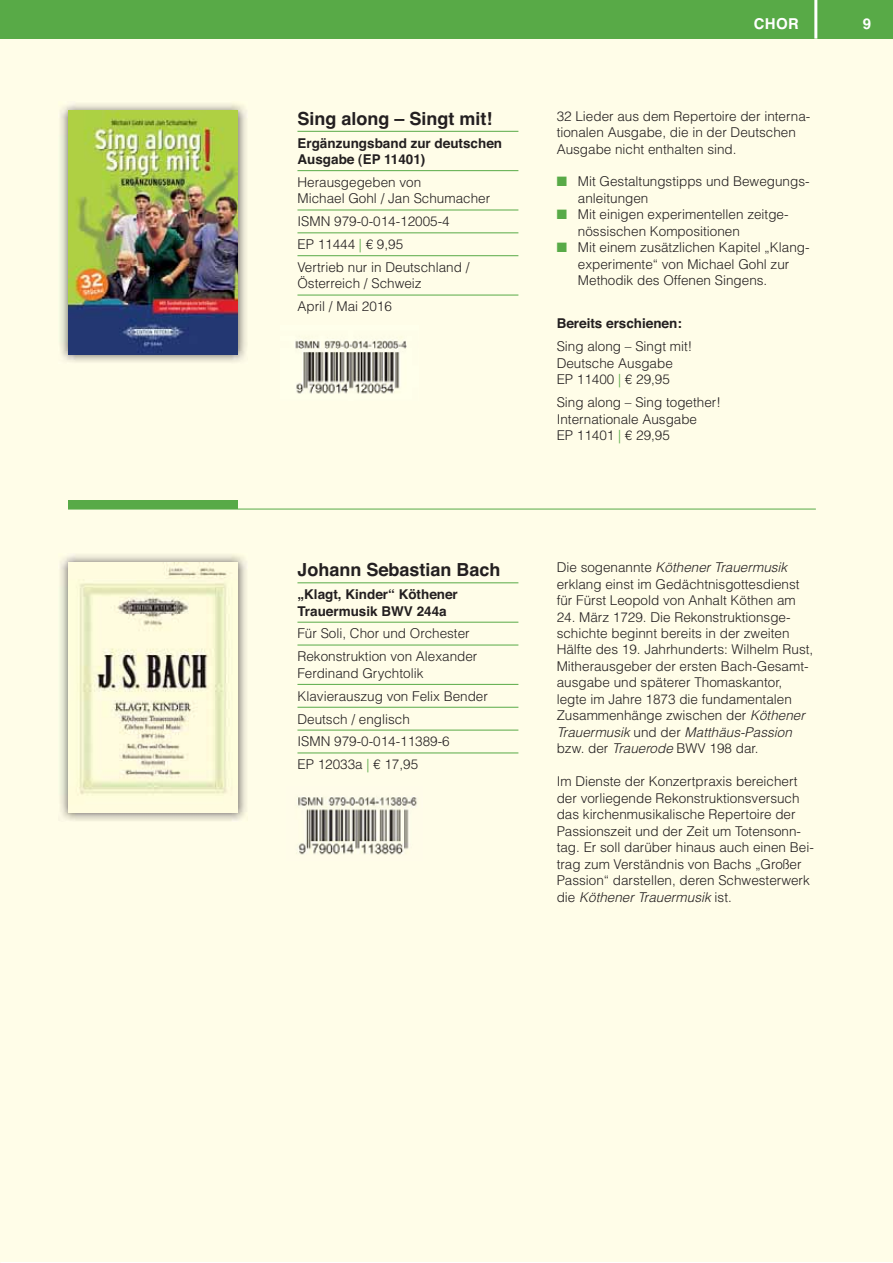
<style>
.page{position:relative;width:893px;height:1263px;background:#fff}
.page>*{position:absolute;margin:0;border:0;box-sizing:border-box;transform-origin:0 0}
.t1{font:700 18px "Helvetica";color:#231f20}
.t2{font:700 15px "Helvetica";color:#fff}
.t3{font:300 13.5px/16.5px "Helvetica";color:#231f20}
.t4{font:700 13.5px/16.5px "Helvetica";color:#231f20}
.s1{color:#58aa47}
.s2{font-style:italic}
</style>
<div class="page">
<div style="left:0;top:0;width:892px;height:1262px;background:#fffde8"></div>
<div style="left:0;top:0;width:892px;height:39px;background:#58aa47"></div>
<hr style="left:814px;top:0;width:3px;height:39px;background:#fff">
<img style="left:60px;top:103px;width:187px;height:259px">
<img style="left:68px;top:111px;width:170px;height:243px">
<img style="left:60px;top:554px;width:186px;height:267px">
<img style="left:68px;top:562px;width:170px;height:250px">
<hr style="left:297px;top:131px;width:221px;height:1px;background:#58aa47">
<hr style="left:297px;top:170px;width:221px;height:1px;background:#58aa47">
<hr style="left:297px;top:210px;width:221px;height:1px;background:#58aa47">
<hr style="left:297px;top:233px;width:221px;height:1px;background:#58aa47">
<hr style="left:297px;top:255px;width:221px;height:1px;background:#58aa47">
<hr style="left:297px;top:295px;width:221px;height:1px;background:#58aa47">
<hr style="left:297px;top:583px;width:221px;height:1px;background:#58aa47">
<hr style="left:297px;top:622px;width:221px;height:1px;background:#58aa47">
<hr style="left:297px;top:645px;width:221px;height:1px;background:#58aa47">
<hr style="left:297px;top:684px;width:221px;height:1px;background:#58aa47">
<hr style="left:297px;top:707px;width:221px;height:1px;background:#58aa47">
<hr style="left:297px;top:730px;width:221px;height:1px;background:#58aa47">
<hr style="left:297px;top:753px;width:221px;height:1px;background:#58aa47">
<img style="left:294px;top:339px;width:113px;height:55px">
<img style="left:297px;top:796px;width:120px;height:59px">
<hr style="left:68px;top:509px;width:748px;height:1px;background:#58aa47">
<div style="left:68px;top:500px;width:170px;height:9px;background:#58aa47"></div>
<h1 class="t1" style="left:297px;top:112px;width:196px">Sing along – Singt mit!</h1>
<p class="t4" style="left:297px;top:136px;width:206px">Ergänzungsband zur deutschen<br>Ausgabe (EP 11401)</p>
<p class="t3" style="left:297px;top:175px;width:194px">Herausgegeben von<br>Michael Gohl / Jan Schumacher</p>
<p class="t3" style="left:297px;top:211px;width:173px;line-height:22.8px">ISMN 979-0-014-12005-4<br>EP 11444 <span class="s1">|</span> € 9,95<br>Vertrieb nur in Deutschland /</p>
<p class="t3" style="left:297px;top:274px;width:126px;line-height:22.8px">Österreich / Schweiz<br>April / Mai 2016</p>
<h1 class="t1" style="left:297px;top:563px;width:204px">Johann Sebastian Bach</h1>
<p class="t4" style="left:297px;top:587px;width:162px">„Klagt, Kinder“ Köthener<br>Trauermusik BWV 244a</p>
<p class="t3" style="left:297px;top:624px;width:181px;line-height:22.8px">Für Soli, Chor und Orchester<br>Rekonstruktion von Alexander</p>
<p class="t3" style="left:297px;top:663px;width:192px;line-height:22.8px">Ferdinand Grychtolik<br>Klavierauszug von Felix Bender<br>Deutsch / englisch<br>ISMN 979-0-014-11389-6<br>EP 12033a <span class="s1">|</span> € 17,95</p>
<p class="t2" style="left:754px;top:18px;width:47px">CHOR</p>
<p class="t2" style="left:863px;top:18px;width:10px">9</p>
<p class="t3" style="left:557px;top:109px;width:255px">32 Lieder aus dem Repertoire der interna&shy;tionalen Ausgabe, die in der Deutschen<br>Ausgabe nicht enthalten sind.</p>
<p class="t3" style="left:578px;top:175px;width:233px">Mit Gestaltungstipps und Bewegungs&shy;anleitungen<br>Mit einigen experimentellen zeitge&shy;nössischen Kompositionen<br>Mit einem zusätzlichen Kapitel „Klang&shy;experimente“ von Michael Gohl zur<br>Methodik des Offenen Singens.</p>
<p class="t4" style="left:557px;top:317px;width:127px">Bereits erschienen:</p>
<p class="t3" style="left:557px;top:340px;width:137px">Sing along – Singt mit!<br>Deutsche Ausgabe<br>EP 11400 <span class="s1">|</span> € 29,95</p>
<p class="t3" style="left:557px;top:395px;width:166px">Sing along – Sing together!<br>Internationale Ausgabe<br>EP 11401 <span class="s1">|</span> € 29,95</p>
<p class="t3" style="left:557px;top:560px;width:244px">Die sogenannte <span class="s2">Köthener Trauermusik </span>erklang einst im Gedächtnisgottesdienst für Fürst Leopold von Anhalt Köthen am</p>
<p class="t3" style="left:557px;top:610px;width:258px">24. März 1729. Die Rekonstruktionsge&shy;schichte beginnt bereits in der zweiten Hälfte des 19. Jahrhunderts: Wilhelm Rust, Mitherausgeber der ersten Bach-Gesamt&shy;ausgabe und späterer Thomaskantor, legte im Jahre 1873 die fundamentalen Zusammenhänge zwischen der <span class="s2">Köthener Trauermusik</span> und der <span class="s2">Matthäus-Passion </span>bzw. der <span class="s2">Trauerode</span> BWV 198 dar.</p>
<p class="t3" style="left:557px;top:775px;width:259px">Im Dienste der Konzertpraxis bereichert der vorliegende Rekonstruktionsversuch das kirchenmusikalische Repertoire der Passionszeit und der Zeit um Totensonn&shy;tag. Er soll darüber hinaus auch einen Bei&shy;trag zum Verständnis von Bachs „Großer Passion“ darstellen, deren Schwesterwerk die <span class="s2">Köthener Trauermusik</span> ist.</p>
</div>
